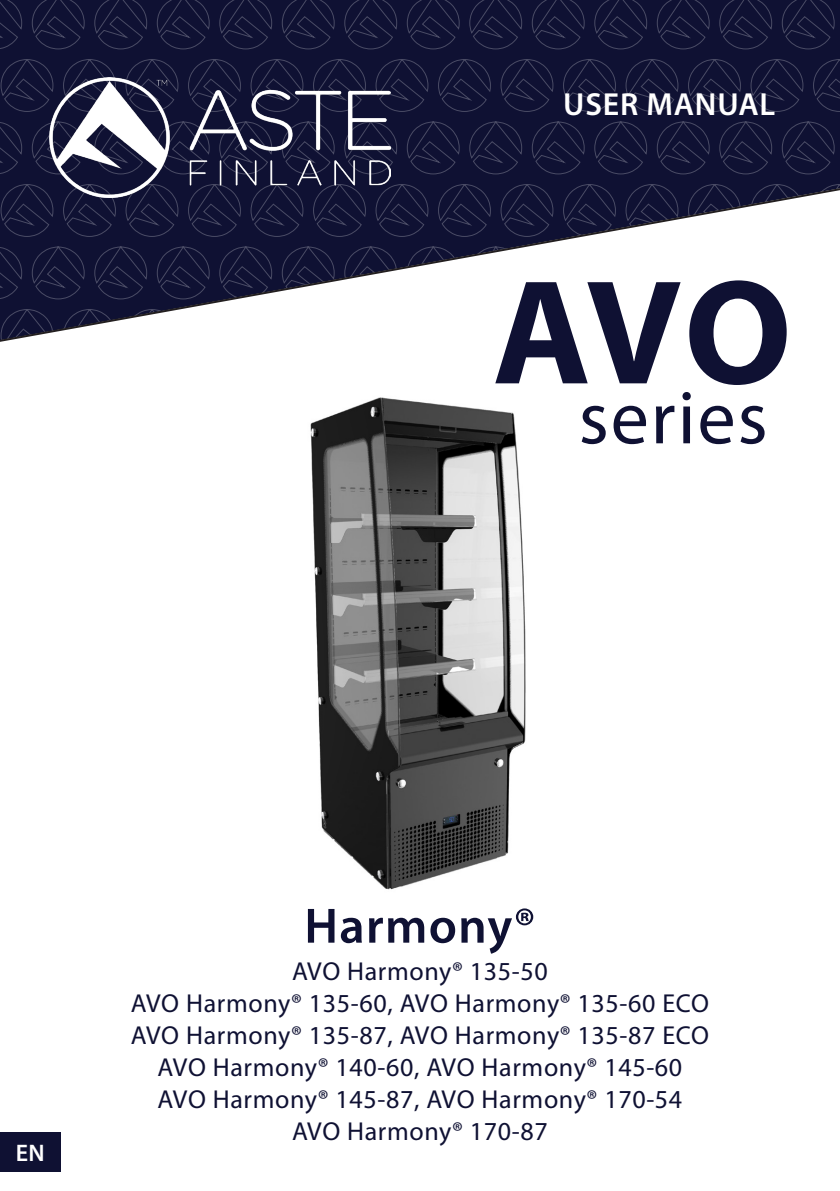
<style>
.page{position:relative;width:840px;height:1191px;background:#fff}
.page>*{position:absolute;margin:0;border:0;box-sizing:border-box;transform-origin:0 0}
._01_Name_Text{font:700 150px "Myriad Pro";color:#0f1133}
._011_Series_Text{font:76px "Myriad Pro";letter-spacing:.025em;color:#0f1133}
._012_Cooler_Text{font:600 50px "Myriad Pro";letter-spacing:.025em;color:#0f1133}
._014_User_Manual_Tex{font:600 32px "Myriad Pro";letter-spacing:.025em;color:#fff}
._013_Model_Text{font:26px/32px "Myriad Pro";letter-spacing:.025em;color:#0f1133;text-align:center}
.t1{font:600 24px "Myriad Pro";color:#fff}
</style>
<div class="page">
<img style="left:310px;top:397px;width:216px;height:493px">
<svg style="left:0;top:0;width:839px;height:137px;background:#131537"></svg>
<div style="left:0;top:1132px;width:61px;height:39px;background:#0f1133"></div>
<img style="left:50px;top:78px;width:340px;height:59px">
<svg style="left:0;top:137px;width:839px;height:205px"></svg>
<p class="_014_User_Manual_Tex" style="left:563px;top:84px;width:213px">USER MANUAL</p>
<p class="_01_Name_Text" style="left:492px;top:235px;width:300px">AVO</p>
<p class="_011_Series_Text" style="left:578px;top:371px;width:190px">series</p>
<p class="t1" style="left:16px;top:1137px;width:31px">EN</p>
<p class="_012_Cooler_Text" style="left:304px;top:894px;width:233px">Harmony®</p>
<p class="_013_Model_Text" style="left:131px;top:955px;width:579px">AVO Harmony® 135-50<br>AVO Harmony® 135-60, AVO Harmony® 135-60 ECO AVO Harmony® 135-87, AVO Harmony® 135-87 ECO AVO Harmony® 140-60, AVO Harmony® 145-60<br>AVO Harmony® 145-87, AVO Harmony® 170-54<br>AVO Harmony® 170-87</p>
</div>
